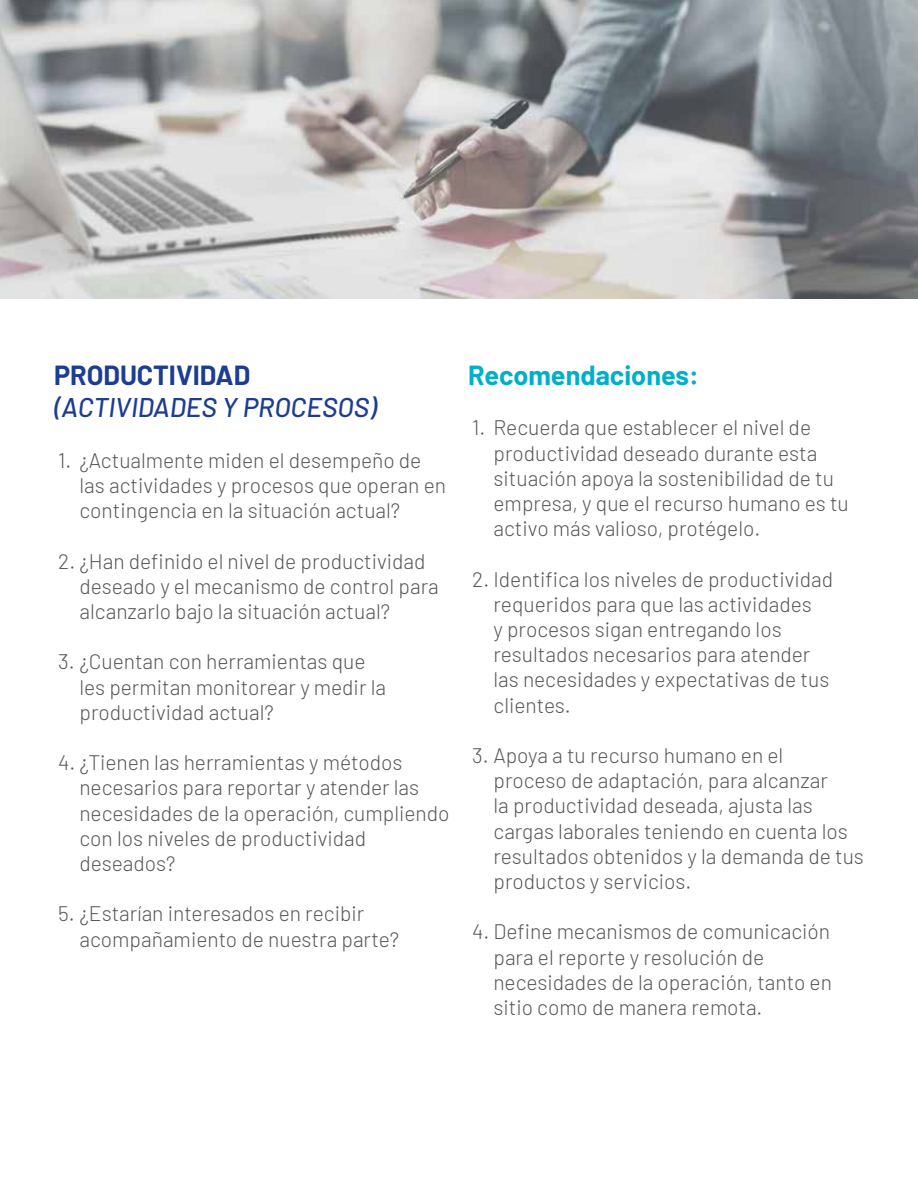
<style>
.page{position:relative;width:918px;height:1188px;background:#fff}
.page>*{position:absolute;margin:0;border:0;box-sizing:border-box;transform-origin:0 0}
.t1{font:italic 500 27px "Barlow";color:#1d3d90}
.t2{font:700 27px "Barlow";color:#00afc8}
.t3{font:700 27px "Barlow";color:#1d3d90}
.t4{font:300 21px/25.2px "Barlow";color:#575756}
</style>
<div class="page">
<img style="left:0;top:0;width:918px;height:298px">
<p class="t3" style="left:54px;top:355px;width:198px">PRODUCTIVIDAD</p>
<p class="t1" style="left:54px;top:388px;width:324px">(ACTIVIDADES Y PROCESOS)</p>
<p class="t4" style="left:80px;top:446px;width:368px;text-indent:-21px">1. ¿Actualmente miden el desempeño de las actividades y procesos que operan en contingencia en la situación actual?</p>
<p class="t4" style="left:80px;top:547px;width:361px;text-indent:-21px">2. ¿Han definido el nivel de productividad deseado y el mecanismo de control para alcanzarlo bajo la situación actual?</p>
<p class="t4" style="left:80px;top:648px;width:308px;text-indent:-21px">3. ¿Cuentan con herramientas que les permitan monitorear y medir la productividad actual?</p>
<p class="t4" style="left:80px;top:748px;width:371px;text-indent:-21px">4. ¿Tienen las herramientas y métodos necesarios para reportar y atender las necesidades de la operación, cumpliendo con los niveles de productividad deseados?</p>
<p class="t4" style="left:80px;top:900px;width:321px;text-indent:-21px">5. ¿Estarían interesados en recibir acompañamiento de nuestra parte?</p>
<p class="t2" style="left:468px;top:355px;width:232px">Recomendaciones:</p>
<p class="t4" style="left:494px;top:414px;width:357px;text-indent:-21px">1. Recuerda que establecer el nivel de productividad deseado durante esta situación apoya la sostenibilidad de tu empresa, y que el recurso humano es tu activo más valioso, protégelo.</p>
<p class="t4" style="left:494px;top:565px;width:341px;text-indent:-21px">2. Identifica los niveles de productividad requeridos para que las actividades<br>y procesos sigan entregando los resultados necesarios para atender las necesidades y expectativas de tus clientes.</p>
<p class="t4" style="left:494px;top:741px;width:372px;text-indent:-21px">3. Apoya a tu recurso humano en el<br>proceso de adaptación, para alcanzar<br>la productividad deseada, ajusta las cargas laborales teniendo en cuenta los resultados obtenidos y la demanda de tus productos y servicios.</p>
<p class="t4" style="left:494px;top:918px;width:340px;text-indent:-21px">4. Define mecanismos de comunicación para el reporte y resolución de necesidades de la operación, tanto en sitio como de manera remota.</p>
</div>
